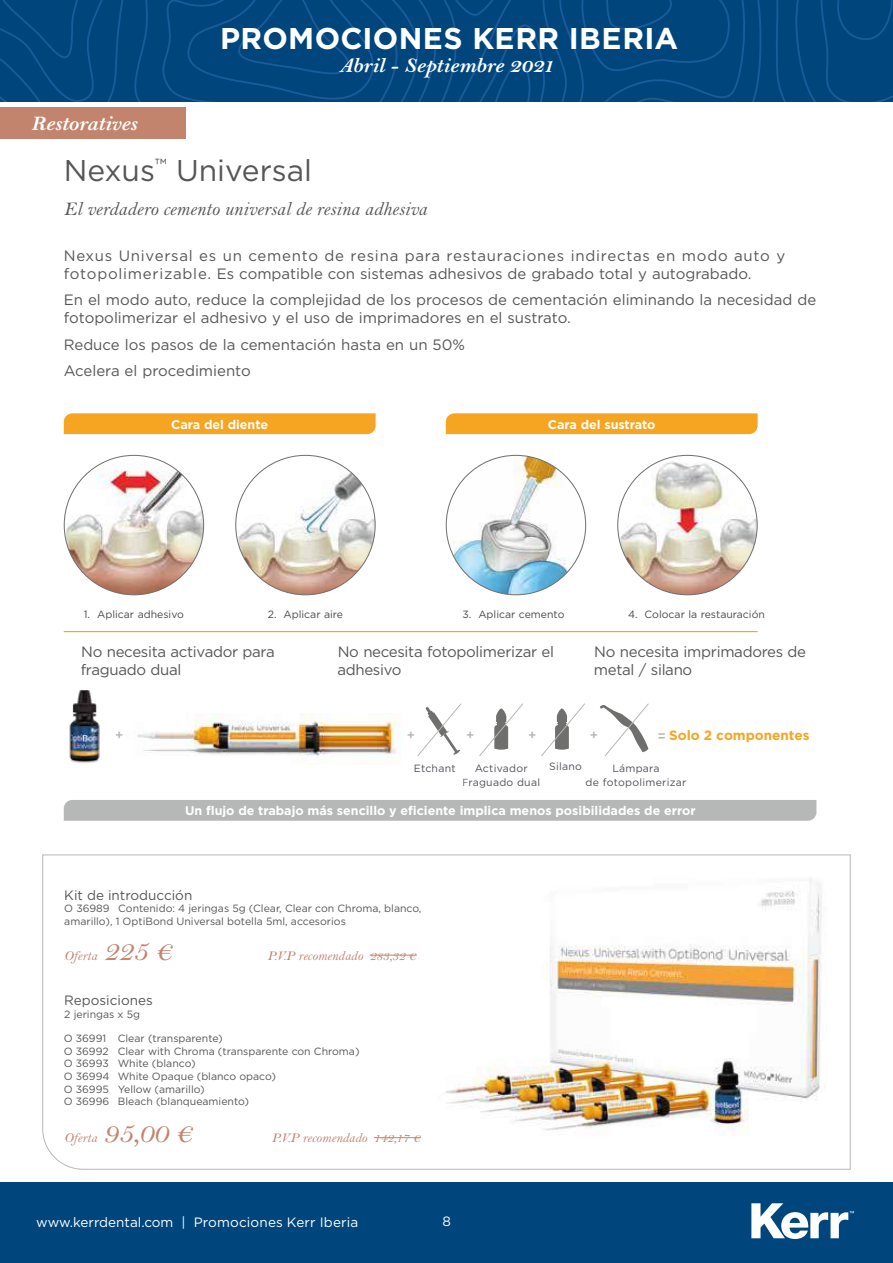
<style>
.page{position:relative;width:893px;height:1263px;background:#fff}
.page>*{position:absolute;margin:0;border:0;box-sizing:border-box;transform-origin:0 0}
.t1{font:700 30px "Gotham";letter-spacing:.01em;color:#fff}
.t2{font:30px "Gotham";color:#575656}
.t3{font:italic 30px "Bell MT Std";color:#c3846e}
.t4{font:italic 700 21px "Bell MT Std";letter-spacing:-.01em;color:#fff}
.t5{font:italic 19.5px "Bell MT Std";color:#575656}
.t6{font:15px/18px "Gotham";color:#575656}
.t7{font:15px/18px "Gotham";letter-spacing:.045em;color:#575656}
.t8{font:15px/18px "Gotham";letter-spacing:-.02em;color:#575656}
.t9{font:italic 13.5px "Bell MT Std";color:#c3846e}
.t10{font:13.5px "Gotham";letter-spacing:.005em;color:#fff}
.t11{font:13.5px "Gotham";color:#575656}
.t12{font:700 13.5px "Gotham";color:#f6a523}
.t13{font:500 13.5px "Pluto Sans";color:#b6b7b7}
.t14{font:700 12.6px "Gotham";color:#fff}
.t15{font:10.5px/12.6px "Gotham";color:#575656}
.t16{font:10.5px "Gotham";color:#4a4948}
.t17{font:10.5px/13.5px "Gotham";letter-spacing:.025em;color:#50525a;text-align:center}
.s1{font-family:"Pluto Sans Cond";font-weight:300;font-size:28.5px;color:#fff}
.s2{font-family:"Pluto Sans";font-weight:500;color:#b6b7b7}
.s3{font-family:"Pluto Sans Cond";font-weight:300}
</style>
<div class="page">
<svg style="left:0;top:0;width:893px;height:101px;background:#02477e"></svg>
<div style="left:0;top:1183px;width:893px;height:80px;background:#00467c"></div>
<svg style="left:751px;top:1203px;width:103px;height:36px"></svg>
<img style="left:137px;top:714px;width:264px;height:49px">
<img style="left:69px;top:690px;width:31px;height:73px">
<svg style="left:417px;top:703px;width:44px;height:53px"></svg>
<svg style="left:479px;top:703px;width:44px;height:53px"></svg>
<svg style="left:541px;top:703px;width:44px;height:53px"></svg>
<svg style="left:600px;top:703px;width:49px;height:53px"></svg>
<div style="left:64px;top:413px;width:312px;height:21px;background:#f6a523"></div>
<div style="left:64px;top:800px;width:752px;height:21px;background:#b6b7b7"></div>
<div style="left:446px;top:413px;width:312px;height:21px;background:#f6a523"></div>
<img style="left:64px;top:455px;width:140px;height:140px;border-radius:70px">
<img style="left:236px;top:455px;width:139px;height:140px;border-radius:70px">
<img style="left:618px;top:455px;width:139px;height:140px;border-radius:70px">
<img style="left:446px;top:455px;width:140px;height:140px;border-radius:70px">
<hr style="left:64px;top:631px;width:694px;height:1px;background:#f6a523">
<div style="left:0;top:108px;width:186px;height:31px;background:#c3846e"></div>
<svg style="left:42px;top:854px;width:809px;height:315px"></svg>
<h2 class="t4" style="left:31px;top:112px;width:107px">Restoratives</h2>
<h1 class="t1" style="left:220px;top:18px;width:459px">PROMOCIONES KERR IBERIA</h1>
<h2 class="t4" style="left:339px;top:53px;width:216px">Abril - Septiembre 2021</h2>
<h1 class="t2" style="left:64px;top:152px;width:250px">Nexus<sup>™</sup> Universal</h1>
<h3 class="t5" style="left:64px;top:197px;width:365px">El verdadero cemento universal de resina adhesiva</h3>
<h3 class="t7" style="left:64px;top:246px;width:723px">Nexus Universal es un cemento de resina para restauraciones indirectas en modo auto y fotopolimerizable. Es compatible con sistemas adhesivos de grabado total y autograbado.</h3>
<h3 class="t6" style="left:64px;top:291px;width:754px">En el modo auto, reduce la complejidad de los procesos de cementación eliminando la necesidad de fotopolimerizar el adhesivo y el uso de imprimadores en el sustrato.</h3>
<h3 class="t6" style="left:64px;top:331px;width:403px;line-height:26.5px">Reduce los pasos de la cementación hasta en un 50%<br>Acelera el procedimiento</h3>
<p class="t14" style="left:171px;top:416px;width:98px">Cara del diente</p>
<p class="t14" style="left:548px;top:416px;width:109px">Cara del sustrato</p>
<p class="t16" style="left:84px;top:607px;width:102px">1. Aplicar adhesivo</p>
<p class="t16" style="left:268px;top:607px;width:77px">2. Aplicar aire</p>
<p class="t16" style="left:462px;top:607px;width:104px">3. Aplicar cemento</p>
<p class="t16" style="left:628px;top:607px;width:138px">4. Colocar la restauración</p>
<h3 class="t8" style="left:81px;top:642px;width:195px;text-indent:-17px"><span class="s1">•</span> No necesita activador para fraguado dual</h3>
<h3 class="t8" style="left:337px;top:642px;width:218px;text-indent:-17px"><span class="s1">•</span> No necesita fotopolimerizar el adhesivo</h3>
<h3 class="t8" style="left:594px;top:642px;width:214px;text-indent:-17px"><span class="s1">•</span> No necesita imprimadores de metal / silano</h3>
<p class="t13" style="left:115px;top:727px;width:9px">+</p>
<p class="t13" style="left:466px;top:727px;width:9px">+</p>
<p class="t13" style="left:528px;top:727px;width:9px">+</p>
<p class="t12" style="left:657px;top:726px;width:154px"><span class="s2">=</span> Solo 2 componentes</p>
<p class="t17" style="left:414px;top:761px;width:43px">Etchant</p>
<p class="t17" style="left:462px;top:761px;width:79px">Activador<br><span class="s3">F</span>raguado dual</p>
<p class="t17" style="left:549px;top:759px;width:34px">Silano</p>
<p class="t13" style="left:407px;top:727px;width:9px">+</p>
<p class="t13" style="left:590px;top:727px;width:9px">+</p>
<p class="t17" style="left:586px;top:761px;width:102px">Lámpara<br>de fotopolimerizar</p>
<p class="t14" style="left:185px;top:802px;width:512px">Un flujo de trabajo más sencillo y eficiente implica menos posibilidades de error</p>
<p class="t11" style="left:64px;top:886px;width:130px">Kit de introducción</p>
<p class="t15" style="left:64px;top:902px;width:359px">O 36989 Contenido: 4 jeringas 5g (Clear, Clear con Chroma, blanco, amarillo), 1 OptiBond Universal botella 5ml, accesorios</p>
<p class="t9" style="left:64px;top:948px;width:34px">Oferta</p>
<h1 class="t3" style="left:104px;top:933px;width:71px">225 €</h1>
<p class="t9" style="left:268px;top:948px;width:151px">P.V.P recomendado 283,32 €</p>
<p class="t11" style="left:64px;top:992px;width:90px">Reposiciones</p>
<p class="t15" style="left:64px;top:1007px;width:77px">2 jeringas x 5g</p>
<p class="t15" style="left:64px;top:1032px;width:297px">O 36991 Clear (transparente)<br>O 36992 Clear with Chroma (transparente con Chroma)<br>O 36993 White (blanco)<br>O 36994 White Opaque (blanco opaco)<br>O 36995 Yellow (amarillo)<br>O 36996 Bleach (blanqueamiento)</p>
<p class="t9" style="left:64px;top:1130px;width:34px">Oferta</p>
<h1 class="t3" style="left:104px;top:1115px;width:91px">95,00 €</h1>
<p class="t9" style="left:272px;top:1130px;width:151px">P.V.P recomendado 142,17 €</p>
<p class="t10" style="left:36px;top:1213px;width:323px">www.kerrdental.com | Promociones Kerr Iberia</p>
<p class="t10" style="left:443px;top:1213px;width:10px">8</p>
</div>
